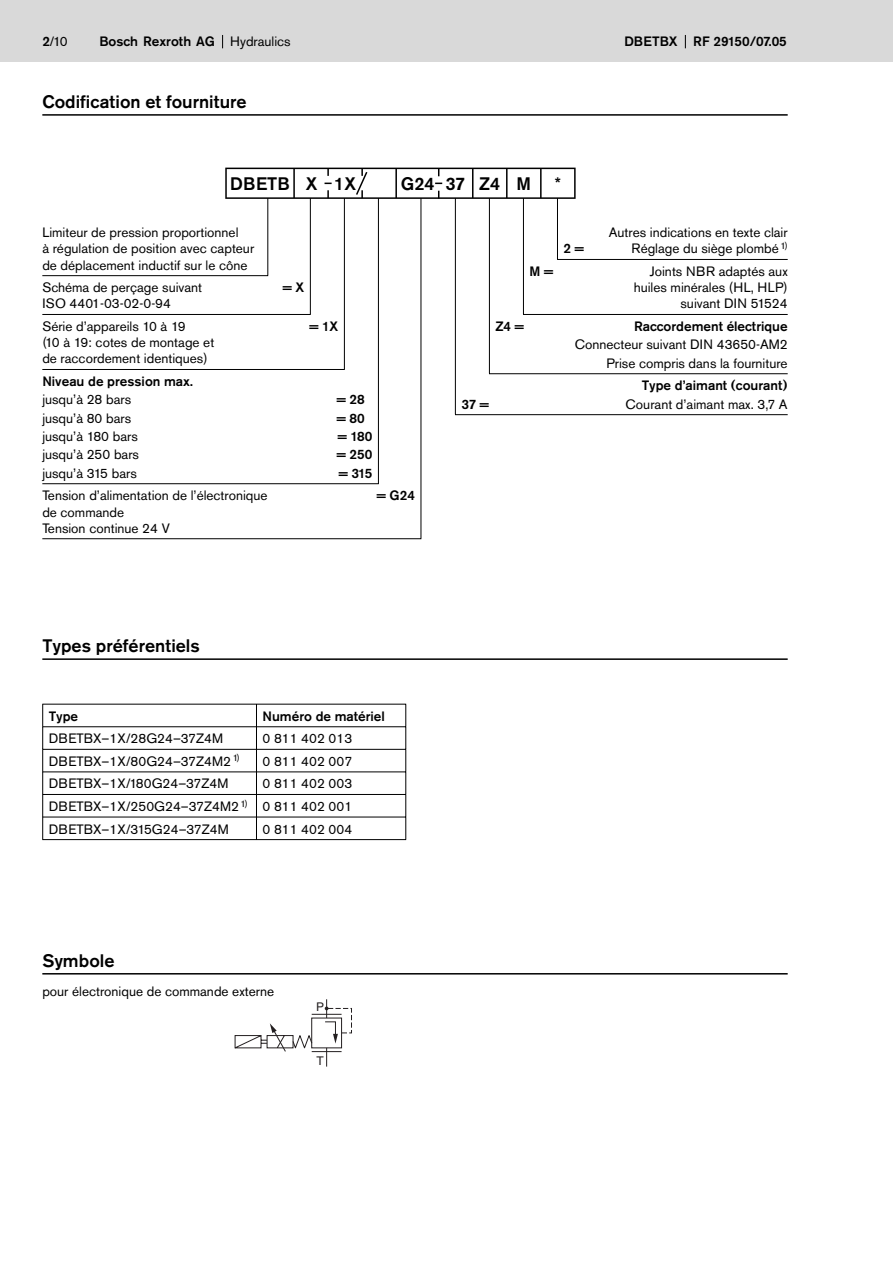
<style>
.page{position:relative;width:893px;height:1263px;background:#fff}
.page>*{position:absolute;margin:0;border:0;box-sizing:border-box;transform-origin:0 0}
.t1{font:500 18px "Akzidenz Grotesk BQ";color:#000}
.t2{font:13.5px/16.2px "Akzidenz Grotesk BQ";color:#000}
.t3{font:500 13.5px "Akzidenz Grotesk BQ";color:#000}
.t4{font:13.5px "Tabellen AG Reg";color:#000}
.t5{font:12px "Helvetica";color:#231f20}
.s1{font-weight:500}
.s2{font-weight:400}
.s3{color:#fff}
.s4{font-family:"Tabellen AG Reg"}
</style>
<div class="page">
<div style="left:0;top:0;width:892px;height:61px;background:#d9d9d9"></div>
<svg style="left:222px;top:35px;width:1px;height:13px"></svg>
<svg style="left:685px;top:35px;width:1px;height:13px"></svg>
<hr style="left:42px;top:114px;width:745px;height:2px;background:#000">
<svg style="left:267px;top:199px;width:1px;height:22px"></svg>
<svg style="left:310px;top:199px;width:1px;height:22px"></svg>
<hr style="left:267px;top:221px;width:1px;height:54px;background:#000">
<hr style="left:310px;top:221px;width:1px;height:55px;background:#000">
<hr style="left:344px;top:221px;width:1px;height:55px;background:#000">
<hr style="left:378px;top:221px;width:1px;height:55px;background:#000">
<hr style="left:420px;top:221px;width:1px;height:55px;background:#000">
<hr style="left:42px;top:275px;width:226px;height:1px;background:#000">
<hr style="left:310px;top:276px;width:1px;height:38px;background:#000">
<hr style="left:344px;top:276px;width:1px;height:38px;background:#000">
<hr style="left:378px;top:276px;width:1px;height:38px;background:#000">
<hr style="left:420px;top:276px;width:1px;height:38px;background:#000">
<hr style="left:42px;top:314px;width:269px;height:1px;background:#000">
<hr style="left:344px;top:314px;width:1px;height:55px;background:#000">
<hr style="left:378px;top:314px;width:1px;height:55px;background:#000">
<hr style="left:420px;top:314px;width:1px;height:55px;background:#000">
<hr style="left:42px;top:369px;width:303px;height:1px;background:#000">
<hr style="left:378px;top:369px;width:1px;height:114px;background:#000">
<hr style="left:420px;top:369px;width:1px;height:115px;background:#000">
<hr style="left:42px;top:483px;width:337px;height:1px;background:#000">
<hr style="left:420px;top:484px;width:1px;height:54px;background:#000">
<hr style="left:42px;top:538px;width:379px;height:1px;background:#000">
<hr style="left:455px;top:221px;width:1px;height:38px;background:#000">
<hr style="left:489px;top:221px;width:1px;height:38px;background:#000">
<hr style="left:523px;top:221px;width:1px;height:38px;background:#000">
<hr style="left:455px;top:259px;width:1px;height:55px;background:#000">
<hr style="left:489px;top:259px;width:1px;height:55px;background:#000">
<hr style="left:523px;top:259px;width:1px;height:55px;background:#000">
<hr style="left:557px;top:259px;width:230px;height:1px;background:#000">
<hr style="left:455px;top:314px;width:1px;height:60px;background:#000">
<hr style="left:489px;top:314px;width:1px;height:59px;background:#000">
<hr style="left:523px;top:314px;width:264px;height:1px;background:#000">
<hr style="left:455px;top:374px;width:1px;height:40px;background:#000">
<hr style="left:489px;top:373px;width:298px;height:1px;background:#000">
<hr style="left:455px;top:414px;width:332px;height:1px;background:#000">
<svg style="left:455px;top:199px;width:1px;height:22px"></svg>
<svg style="left:489px;top:199px;width:1px;height:22px"></svg>
<svg style="left:523px;top:199px;width:1px;height:22px"></svg>
<svg style="left:557px;top:199px;width:1px;height:22px"></svg>
<hr style="left:557px;top:221px;width:1px;height:38px;background:#000">
<hr style="left:294px;top:168px;width:144px;height:1px;background:#000">
<hr style="left:438px;top:168px;width:69px;height:1px;background:#000">
<svg style="left:472px;top:169px;width:1px;height:28px"></svg>
<hr style="left:507px;top:168px;width:34px;height:1px;background:#000">
<svg style="left:506px;top:169px;width:1px;height:28px"></svg>
<hr style="left:541px;top:168px;width:34px;height:1px;background:#000">
<svg style="left:540px;top:169px;width:1px;height:28px"></svg>
<hr style="left:294px;top:197px;width:281px;height:2px;background:#000">
<hr style="left:225px;top:168px;width:69px;height:1px;background:#000">
<hr style="left:225px;top:169px;width:2px;height:28px;background:#000">
<hr style="left:293px;top:169px;width:2px;height:28px;background:#000">
<hr style="left:225px;top:197px;width:69px;height:2px;background:#000">
<svg style="left:574px;top:169px;width:1px;height:28px"></svg>
<svg style="left:324px;top:167px;width:118px;height:54px"></svg>
<hr style="left:42px;top:658px;width:745px;height:2px;background:#000">
<hr style="left:42px;top:704px;width:214px;height:1px;background:#000">
<hr style="left:256px;top:704px;width:150px;height:1px;background:#000">
<hr style="left:42px;top:726px;width:214px;height:1px;background:#000">
<hr style="left:256px;top:726px;width:150px;height:1px;background:#000">
<hr style="left:42px;top:749px;width:214px;height:1px;background:#000">
<hr style="left:256px;top:749px;width:150px;height:1px;background:#000">
<hr style="left:42px;top:772px;width:214px;height:1px;background:#000">
<hr style="left:256px;top:772px;width:150px;height:1px;background:#000">
<hr style="left:42px;top:794px;width:214px;height:1px;background:#000">
<hr style="left:256px;top:794px;width:150px;height:1px;background:#000">
<hr style="left:42px;top:817px;width:214px;height:1px;background:#000">
<svg style="left:42px;top:705px;width:1px;height:134px"></svg>
<hr style="left:256px;top:817px;width:150px;height:1px;background:#000">
<svg style="left:256px;top:705px;width:1px;height:134px"></svg>
<svg style="left:405px;top:705px;width:1px;height:134px"></svg>
<hr style="left:42px;top:839px;width:364px;height:1px;background:#000">
<hr style="left:42px;top:973px;width:745px;height:2px;background:#000">
<svg style="left:235px;top:999px;width:117px;height:68px"></svg>
<p class="t2" style="left:42px;top:35px;width:27px"><span class="s1">2</span>/10</p>
<p class="t3" style="left:99px;top:37px;width:193px">Bosch Rexroth AG <span class="s2">Hydraulics</span></p>
<p class="t3" style="left:624px;top:37px;width:164px">DBETBX RF 29150/07.05</p>
<h1 class="t1" style="left:42px;top:95px;width:206px">Codification et fourniture</h1>
<h1 class="t1" style="left:230px;top:177px;width:127px">DBETB X 1X</h1>
<h1 class="t1" style="left:401px;top:177px;width:132px">G24 37 Z4 M</h1>
<h1 class="t1" style="left:554px;top:177px;width:8px">*</h1>
<p class="t2" style="left:42px;top:226px;width:213px">Limiteur de pression proportionnel<br>à régulation de position avec capteur de déplacement inductif sur le cône</p>
<p class="t2" style="left:42px;top:281px;width:161px">Schéma de perçage suivant</p>
<p class="t3" style="left:283px;top:283px;width:23px">= X</p>
<p class="t2" style="left:42px;top:294px;width:145px;line-height:22.6px">ISO 4401-03-02-0-94<br>Série d’appareils 10 à 19</p>
<p class="t3" style="left:309px;top:322px;width:30px">= 1X</p>
<p class="t2" style="left:42px;top:336px;width:173px">(10 à 19: cotes de montage et de raccordement identiques)</p>
<p class="t3" style="left:42px;top:377px;width:152px">Niveau de pression max.</p>
<p class="t2" style="left:42px;top:393px;width:90px">jusqu’à 28 bars</p>
<p class="t3" style="left:337px;top:395px;width:37px">= 28<span class="s3">0</span></p>
<p class="t2" style="left:42px;top:412px;width:90px">jusqu’à 80 bars</p>
<p class="t3" style="left:337px;top:414px;width:37px">= 80<span class="s3">0</span></p>
<p class="t2" style="left:42px;top:430px;width:97px">jusqu’à 180 bars</p>
<p class="t3" style="left:338px;top:432px;width:36px">= 180</p>
<p class="t2" style="left:42px;top:448px;width:98px">jusqu’à 250 bars</p>
<p class="t3" style="left:337px;top:450px;width:37px">= 250</p>
<p class="t2" style="left:42px;top:467px;width:96px">jusqu’à 315 bars</p>
<p class="t3" style="left:338px;top:468px;width:35px">= 315</p>
<p class="t2" style="left:42px;top:489px;width:227px">Tension d’alimentation de l’électronique</p>
<p class="t3" style="left:377px;top:491px;width:39px">= G24</p>
<p class="t2" style="left:42px;top:505px;width:129px">de commande<br>Tension continue 24 V</p>
<h1 class="t1" style="left:42px;top:640px;width:159px">Types préférentiels</h1>
<p class="t3" style="left:49px;top:712px;width:31px">Type</p>
<p class="t3" style="left:262px;top:712px;width:124px">Numéro de matériel</p>
<p class="t2" style="left:49px;top:732px;width:176px">DBETBX–1X/28G24–37Z4M</p>
<p class="t4" style="left:262px;top:734px;width:91px">0 811 402 013</p>
<p class="t2" style="left:49px;top:755px;width:193px">DBETBX–1X/80G24–37Z4M2 <sup>1)</sup></p>
<p class="t4" style="left:262px;top:757px;width:91px">0 811 402 007</p>
<p class="t2" style="left:49px;top:777px;width:181px">DBETBX–1X/180G24–37Z4M</p>
<p class="t4" style="left:262px;top:779px;width:91px">0 811 402 003</p>
<p class="t2" style="left:49px;top:797px;width:305px;line-height:22.5px">DBETBX–1X/250G24–37Z4M2 <sup>1)</sup> <span class="s4">0 811 402 001<br></span>DBETBX–1X/315G24–37Z4M</p>
<p class="t4" style="left:262px;top:824px;width:91px">0 811 402 004</p>
<p class="t2" style="left:608px;top:226px;width:180px">Autres indications en texte clair</p>
<p class="t3" style="left:563px;top:244px;width:22px">2 =</p>
<p class="t2" style="left:631px;top:242px;width:157px">Réglage du siège plombé <sup>1)</sup></p>
<p class="t3" style="left:529px;top:267px;width:25px">M =</p>
<p class="t2" style="left:633px;top:265px;width:155px;text-align:right">Joints NBR adaptés aux huiles minérales (HL, HLP) suivant DIN 51524</p>
<p class="t3" style="left:495px;top:322px;width:30px">Z4 =</p>
<p class="t3" style="left:634px;top:322px;width:155px">Raccordement électrique</p>
<p class="t2" style="left:574px;top:337px;width:214px;line-height:18.3px;text-align:right">Connecteur suivant DIN 43650-AM2<br>Prise compris dans la fourniture</p>
<p class="t3" style="left:641px;top:381px;width:147px">Type d’aimant (courant)</p>
<p class="t3" style="left:461px;top:399px;width:29px">37 =</p>
<p class="t2" style="left:625px;top:398px;width:164px">Courant d’aimant max. 3,7 A</p>
<h1 class="t1" style="left:42px;top:954px;width:74px">Symbole</h1>
<p class="t2" style="left:42px;top:985px;width:233px">pour électronique de commande externe</p>
<p class="t5" style="left:316px;top:1003px;width:10px">P</p>
<p class="t5" style="left:316px;top:1056px;width:9px">T</p>
</div>
